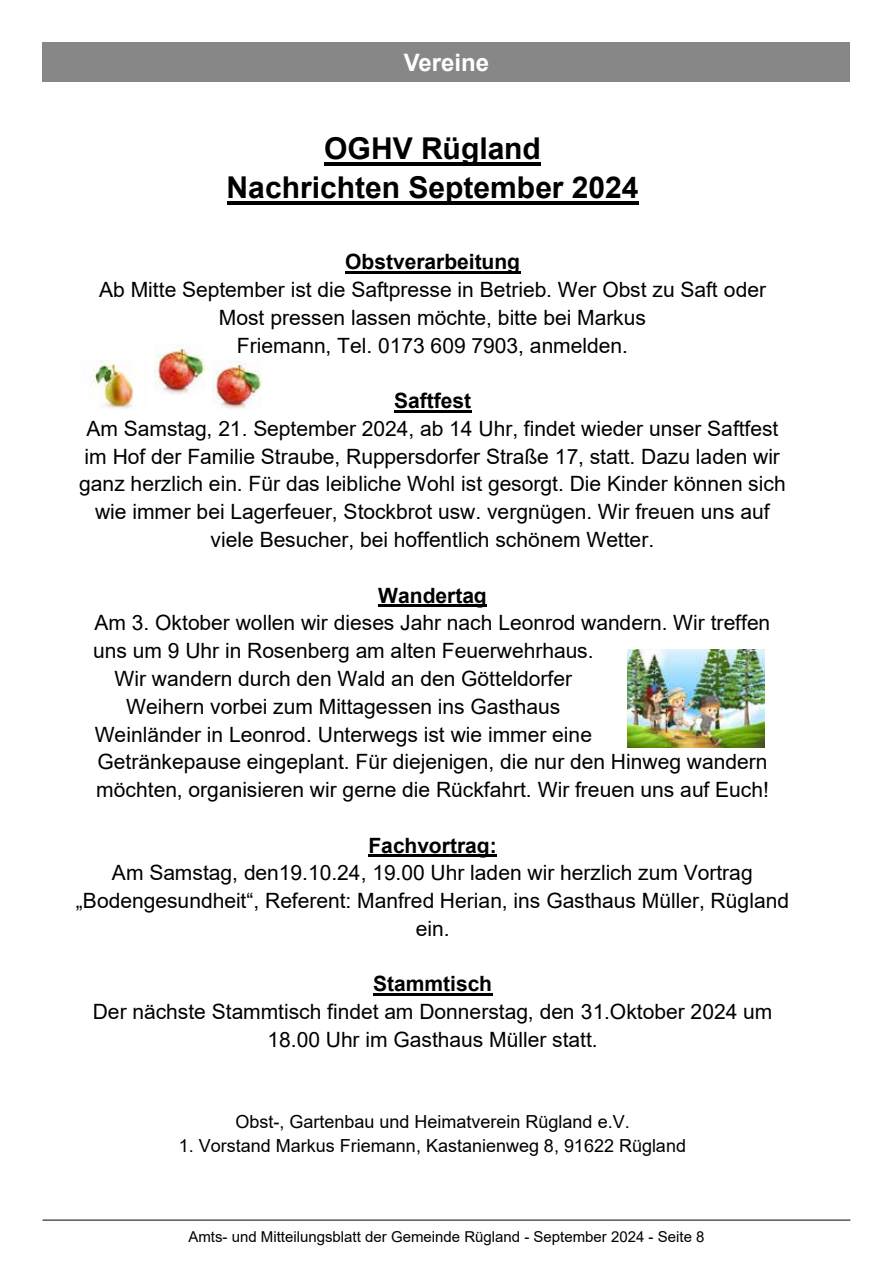
<style>
.page{position:relative;width:893px;height:1263px;background:#fff}
.page>*{position:absolute;margin:0;border:0;box-sizing:border-box;transform-origin:0 0}
.t1{font:700 30px/39.6px "Arial";color:#000;text-align:center}
.t2{font:700 24px "Arial";color:#fff}
.t3{font:21px/27.8px "Arial";color:#000;text-align:center}
.t4{font:700 21px "Arial";color:#000}
.t5{font:18px "Arial";color:#000}
.t6{font:15px "Arial";color:#000}
</style>
<div class="page">
<div style="left:43px;top:43px;width:807px;height:39px;background:#878787"></div>
<img style="left:155px;top:345px;width:49px;height:49px">
<img style="left:212px;top:360px;width:49px;height:50px">
<img style="left:90px;top:360px;width:44px;height:50px">
<hr style="left:324px;top:162px;width:217px;height:3px;background:#000">
<hr style="left:227px;top:202px;width:412px;height:3px;background:#000">
<hr style="left:345px;top:271px;width:175px;height:3px;background:#000">
<hr style="left:394px;top:410px;width:77px;height:2px;background:#000">
<hr style="left:378px;top:605px;width:109px;height:2px;background:#000">
<hr style="left:368px;top:855px;width:129px;height:2px;background:#000">
<hr style="left:373px;top:993px;width:119px;height:3px;background:#000">
<img style="left:627px;top:649px;width:137px;height:98px">
<hr style="left:43px;top:1220px;width:807px;height:1px;background:#000">
<p class="t2" style="left:404px;top:45px;width:87px">Vereine</p>
<h1 class="t1" style="left:227px;top:129px;width:414px">OGHV Rügland<br>Nachrichten September 2024</h1>
<p class="t4" style="left:345px;top:247px;width:176px">Obstverarbeitung</p>
<p class="t3" style="left:99px;top:276px;width:668px">Ab Mitte September ist die Saftpresse in Betrieb. Wer Obst zu Saft oder<br>Most pressen lassen möchte, bitte bei Markus<br>Friemann, Tel. 0173 609 7903, anmelden.</p>
<p class="t4" style="left:394px;top:386px;width:79px">Saftfest</p>
<p class="t3" style="left:79px;top:415px;width:708px">Am Samstag, 21. September 2024, ab 14 Uhr, findet wieder unser Saftfest im Hof der Familie Straube, Ruppersdorfer Straße 17, statt. Dazu laden wir ganz herzlich ein. Für das leibliche Wohl ist gesorgt. Die Kinder können sich wie immer bei Lagerfeuer, Stockbrot usw. vergnügen. Wir freuen uns auf viele Besucher, bei hoffentlich schönem Wetter.</p>
<p class="t4" style="left:378px;top:580px;width:110px">Wandertag</p>
<p class="t3" style="left:94px;top:609px;width:677px">Am 3. Oktober wollen wir dieses Jahr nach Leonrod wandern. Wir treffen</p>
<p class="t3" style="left:93px;top:637px;width:502px">uns um 9 Uhr in Rosenberg am alten Feuerwehrhaus.</p>
<p class="t3" style="left:114px;top:664px;width:459px">Wir wandern durch den Wald an den Götteldorfer</p>
<p class="t3" style="left:126px;top:692px;width:436px">Weihern vorbei zum Mittagessen ins Gasthaus</p>
<p class="t3" style="left:95px;top:720px;width:499px">Weinländer in Leonrod. Unterwegs ist wie immer eine</p>
<p class="t3" style="left:97px;top:748px;width:672px">Getränkepause eingeplant. Für diejenigen, die nur den Hinweg wandern</p>
<p class="t3" style="left:96px;top:775px;width:674px">möchten, organisieren wir gerne die Rückfahrt. Wir freuen uns auf Euch!</p>
<p class="t4" style="left:368px;top:830px;width:130px">Fachvortrag:</p>
<p class="t3" style="left:76px;top:859px;width:715px">Am Samstag, den19.10.24, 19.00 Uhr laden wir herzlich zum Vortrag „Bodengesundheit“, Referent: Manfred Herian, ins Gasthaus Müller, Rügland ein.</p>
<p class="t4" style="left:373px;top:969px;width:121px">Stammtisch</p>
<p class="t3" style="left:93px;top:998px;width:681px">Der nächste Stammtisch findet am Donnerstag, den 31.Oktober 2024 um<br>18.00 Uhr im Gasthaus Müller statt.</p>
<p class="t5" style="left:235px;top:1109px;width:396px">Obst-, Gartenbau und Heimatverein Rügland e.V.</p>
<p class="t5" style="left:179px;top:1133px;width:509px">1. Vorstand Markus Friemann, Kastanienweg 8, 91622 Rügland</p>
<p class="t6" style="left:188px;top:1226px;width:518px">Amts- und Mitteilungsblatt der Gemeinde Rügland - September 2024 - Seite 8</p>
</div>
